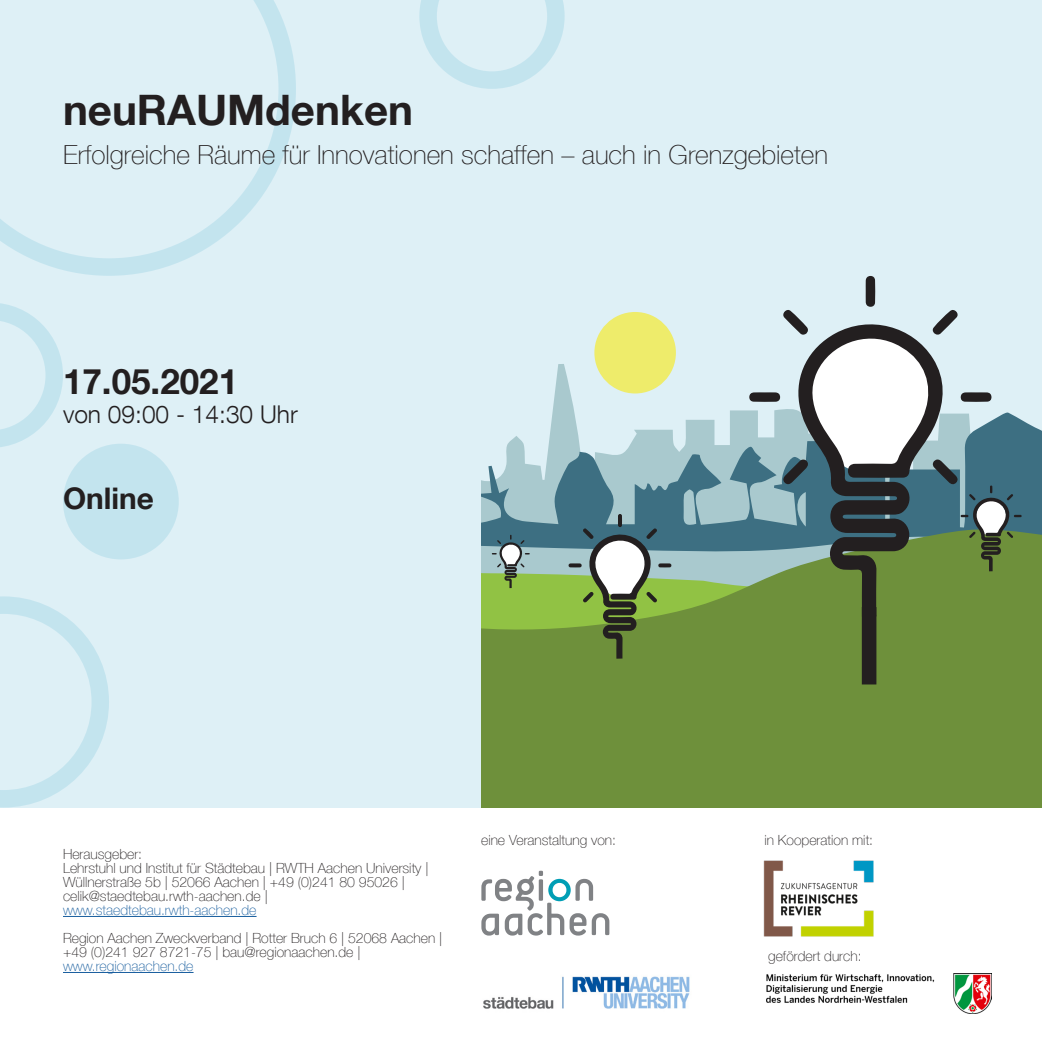
<style>
.page{position:relative;width:1042px;height:1042px;background:#fff}
.page>*{position:absolute;margin:0;border:0;box-sizing:border-box;transform-origin:0 0}
.t1{font:700 42px "Helvetica Neue LT Com";color:#231f20}
.t2{font:700 35px "Helvetica Neue LT Com";color:#231f20}
.t3{font:700 29.75px "Helvetica Neue LT Com";color:#231f20}
.t4{font:100 26.25px "Helvetica Neue LT Com";color:#231f20}
.t5{font:300 24.5px "Helvetica Neue LT Com";color:#231f20}
.t6{font:100 14px/14px "Helvetica Neue LT Com";color:#231f20}
.t7{font:100 14px "Helvetica Neue LT Com";color:#175d9e}
</style>
<div class="page">
<div style="left:0;top:0;width:1042px;height:807px;background:#def0f6"></div>
<svg style="left:0;top:0;width:296px;height:276px"></svg>
<svg style="left:552px;top:364px;width:440px;height:48px"></svg>
<svg style="left:481px;top:412px;width:561px;height:110px;fill:#a9c9ce"></svg>
<svg style="left:481px;top:528px;width:561px;height:279px;background:#709343"></svg>
<div style="left:594px;top:312px;width:82px;height:81px;background:#eeec6b;border-radius:50%"></div>
<svg style="left:794px;top:324px;width:152px;height:293px;background:#849386"></svg>
<svg style="left:749px;top:392px;width:31px;height:10px"></svg>
<svg style="left:865px;top:276px;width:10px;height:31px"></svg>
<svg style="left:782px;top:459px;width:26px;height:26px"></svg>
<svg style="left:931px;top:310px;width:27px;height:25px"></svg>
<svg style="left:960px;top:392px;width:31px;height:10px"></svg>
<svg style="left:783px;top:310px;width:25px;height:25px"></svg>
<div style="left:862px;top:607px;width:14px;height:77px;background:#231f20"></div>
<svg style="left:492px;top:535px;width:38px;height:53px;background:#84a189"></svg>
<svg style="left:568px;top:514px;width:103px;height:145px;background:#78956d"></svg>
<svg style="left:932px;top:459px;width:89px;height:112px;background:#5c7e6e"></svg>
<img style="left:483px;top:976px;width:207px;height:33px">
<div style="left:63px;top:444px;width:116px;height:115px;background:#c3e4ee;border-radius:50%"></div>
<img style="left:763px;top:860px;width:111px;height:77px">
<svg style="left:0;top:596px;width:109px;height:211px"></svg>
<svg style="left:0;top:303px;width:63px;height:144px"></svg>
<svg style="left:419px;top:0;width:145px;height:89px"></svg>
<svg style="left:481px;top:871px;width:128px;height:64px"></svg>
<hr style="left:63px;top:916px;width:194px;height:1px;background:#175d9e">
<hr style="left:63px;top:972px;width:131px;height:1px;background:#175d9e">
<img style="left:767px;top:973px;width:224px;height:40px">
<p class="t1" style="left:63px;top:84px;width:352px">neuRAUMdenken</p>
<p class="t4" style="left:63px;top:139px;width:766px">Erfolgreiche Räume für Innovationen schaffen – auch in Grenzgebieten</p>
<p class="t2" style="left:63px;top:359px;width:177px">17.05.2021</p>
<p class="t5" style="left:63px;top:399px;width:236px">von 09:00 - 14:30 Uhr</p>
<p class="t3" style="left:63px;top:479px;width:92px">Online</p>
<p class="t6" style="left:63px;top:847px;width:81px">Herausgeber:</p>
<p class="t6" style="left:63px;top:861px;width:367px">Lehrstuhl und Institut für Städtebau | RWTH Aachen University |<br>Wüllnerstraße 5b | 52066 Aachen | +49 (0)241 80 95026 |</p>
<p class="t6" style="left:63px;top:889px;width:206px">celik@staedtebau.rwth-aachen.de |</p>
<p class="t7" style="left:63px;top:902px;width:195px">www.staedtebau.rwth-aachen.de</p>
<p class="t6" style="left:63px;top:931px;width:381px">Region Aachen Zweckverband | Rotter Bruch 6 | 52068 Aachen | +49 (0)241 927 8721-75 | bau@regionaachen.de |</p>
<p class="t7" style="left:63px;top:958px;width:132px">www.regionaachen.de</p>
<p class="t6" style="left:481px;top:833px;width:136px">eine Veranstaltung von:</p>
<p class="t6" style="left:764px;top:833px;width:110px">in Kooperation mit:</p>
<p class="t6" style="left:768px;top:949px;width:95px">gefördert durch:</p>
</div>
